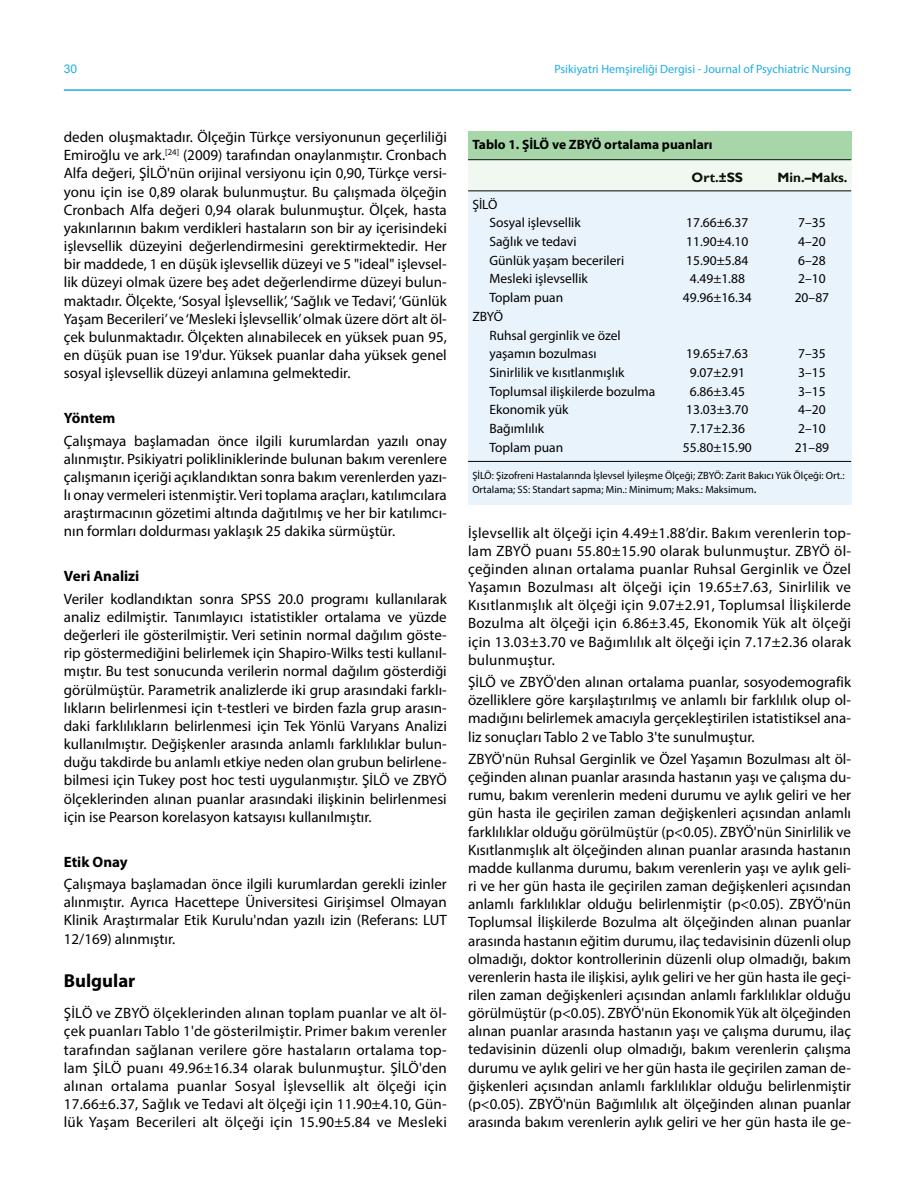
<style>
.page{position:relative;width:915px;height:1191px;background:#fff}
.page>*{position:absolute;margin:0;border:0;box-sizing:border-box;transform-origin:0 0}
.t1{font:700 18.75px "Myriad Pro";color:#000}
.t2{font:15px/18.1px "Myriad Pro";color:#000;text-align:justify}
.t3{font:700 15px "Myriad Pro";color:#000}
.t4{font:13.5px/18.8px "Myriad Pro";color:#000}
.t5{font:700 13.5px "Myriad Pro";color:#000}
.t6{font:700 13.5px "Gill Sans";color:#000}
.t7{font:12px "Myriad Pro";color:#21ade3}
.t8{font:12px "Arial";color:#21ade3}
.t9{font:10.5px/14.4px "Myriad Pro";color:#000}
.s1{font-size:13.5px}
</style>
<div class="page">
<hr style="left:64px;top:89px;width:786px;height:2px;background:#21ade3">
<div style="left:468px;top:131px;width:382px;height:28px;background:#a7d6a8"></div>
<div style="left:468px;top:191px;width:382px;height:314px;background:#e9f3fb"></div>
<hr style="left:468px;top:191px;width:382px;height:1px;background:#000">
<div style="left:468px;top:159px;width:382px;height:32px;background:#f0f8f1"></div>
<hr style="left:468px;top:461px;width:382px;height:1px;background:#000">
<p class="t8" style="left:64px;top:60px;width:15px">30</p>
<p class="t7" style="left:554px;top:61px;width:298px">Psikiyatri Hemşireliği Dergisi - Journal of Psychiatric Nursing</p>
<p class="t2" style="left:64px;top:128px;width:384px">deden oluşmaktadır. Ölçeğin Türkçe versiyonunun geçerliliği Emiroğlu ve ark.<sup>[24]</sup> (2009) tarafından onaylanmıştır. Cronbach Alfa değeri, ŞİLÖ'nün orijinal versiyonu için 0,90, Türkçe versi&shy;yonu için ise 0,89 olarak bulunmuştur. Bu çalışmada ölçeğin Cronbach Alfa değeri 0,94 olarak bulunmuştur. Ölçek, hasta yakınlarının bakım verdikleri hastaların son bir ay içerisindeki işlevsellik düzeyini değerlendirmesini gerektirmektedir. Her bir maddede, 1 en düşük işlevsellik düzeyi ve 5 "ideal" işlevsel&shy;lik düzeyi olmak üzere beş adet değerlendirme düzeyi bulun&shy;maktadır. Ölçekte, ‘Sosyal İşlevsellik’, ‘Sağlık ve Tedavi’, ‘Günlük Yaşam Becerileri’ ve ‘Mesleki İşlevsellik’ olmak üzere dört alt öl&shy;çek bulunmaktadır. Ölçekten alınabilecek en yüksek puan 95, en düşük puan ise 19'dur. Yüksek puanlar daha yüksek genel sosyal işlevsellik düzeyi anlamına gelmektedir.</p>
<p class="t3" style="left:64px;top:408px;width:53px">Yöntem</p>
<p class="t2" style="left:64px;top:431px;width:384px">Çalışmaya başlamadan önce ilgili kurumlardan yazılı onay alınmıştır. Psikiyatri polikliniklerinde bulunan bakım verenlere çalışmanın içeriği açıklandıktan sonra bakım verenlerden yazı&shy;lı onay vermeleri istenmiştir. Veri toplama araçları, katılımcılara araştırmacının gözetimi altında dağıtılmış ve her bir katılımcı&shy;nın formları doldurması yaklaşık 25 dakika sürmüştür.</p>
<p class="t3" style="left:64px;top:566px;width:77px">Veri Analizi</p>
<p class="t2" style="left:64px;top:589px;width:384px">Veriler kodlandıktan sonra SPSS 20.0 programı kullanılarak analiz edilmiştir. Tanımlayıcı istatistikler ortalama ve yüzde değerleri ile gösterilmiştir. Veri setinin normal dağılım göste&shy;rip göstermediğini belirlemek için Shapiro-Wilks testi kullanıl&shy;mıştır. Bu test sonucunda verilerin normal dağılım gösterdiği görülmüştür. Parametrik analizlerde iki grup arasındaki farklı&shy;lıkların belirlenmesi için t-testleri ve birden fazla grup arasın&shy;daki farklılıkların belirlenmesi için Tek Yönlü Varyans Analizi kullanılmıştır. Değişkenler arasında anlamlı farklılıklar bulun&shy;duğu takdirde bu anlamlı etkiye neden olan grubun belirlene&shy;bilmesi için Tukey post hoc testi uygulanmıştır. ŞİLÖ ve ZBYÖ ölçeklerinden alınan puanlar arasındaki ilişkinin belirlenmesi için ise Pearson korelasyon katsayısı kullanılmıştır.</p>
<p class="t3" style="left:64px;top:851px;width:65px">Etik Onay</p>
<p class="t2" style="left:64px;top:874px;width:384px">Çalışmaya başlamadan önce ilgili kurumlardan gerekli izinler alınmıştır. Ayrıca Hacettepe Üniversitesi Girişimsel Olmayan Klinik Araştırmalar Etik Kurulu'ndan yazılı izin (Referans: LUT 12/169) alınmıştır.</p>
<p class="t1" style="left:64px;top:968px;width:73px">Bulgular</p>
<p class="t2" style="left:64px;top:1003px;width:384px">ŞİLÖ ve ZBYÖ ölçeklerinden alınan toplam puanlar ve alt öl&shy;çek puanları Tablo 1'de gösterilmiştir. Primer bakım verenler tarafından sağlanan verilere göre hastaların ortalama top&shy;lam ŞİLÖ puanı 49.96±16.34 olarak bulunmuştur. ŞİLÖ'den alınan ortalama puanlar Sosyal İşlevsellik alt ölçeği için 17.66±6.37, Sağlık ve Tedavi alt ölçeği için 11.90±4.10, Gün&shy;lük Yaşam Becerileri alt ölçeği için 15.90±5.84 ve Mesleki</p>
<p class="t5" style="left:472px;top:136px;width:242px">Tablo 1. ŞİLÖ ve ZBYÖ ortalama puanları</p>
<p class="t6" style="left:691px;top:169px;width:53px">Ort.±SS</p>
<p class="t6" style="left:777px;top:169px;width:71px">Min.–Maks.</p>
<p class="t4" style="left:489px;top:195px;width:93px;text-indent:-17px">ŞİLÖ<br>Sosyal işlevsellik</p>
<p class="t4" style="left:686px;top:213px;width:64px">17.66±6.37</p>
<p class="t4" style="left:797px;top:213px;width:29px">7–35</p>
<p class="t4" style="left:489px;top:232px;width:89px">Sağlık ve tedavi</p>
<p class="t4" style="left:686px;top:232px;width:64px">11.90±4.10</p>
<p class="t4" style="left:797px;top:232px;width:29px">4–20</p>
<p class="t4" style="left:489px;top:251px;width:136px">Günlük yaşam becerileri</p>
<p class="t4" style="left:686px;top:251px;width:64px">15.90±5.84</p>
<p class="t4" style="left:797px;top:251px;width:29px">6–28</p>
<p class="t4" style="left:489px;top:269px;width:100px">Mesleki işlevsellik</p>
<p class="t4" style="left:689px;top:269px;width:57px">4.49±1.88</p>
<p class="t4" style="left:797px;top:269px;width:29px">2–10</p>
<p class="t4" style="left:489px;top:288px;width:75px">Toplam puan</p>
<p class="t4" style="left:682px;top:288px;width:71px">49.96±16.34</p>
<p class="t4" style="left:794px;top:288px;width:36px">20–87</p>
<p class="t4" style="left:489px;top:307px;width:133px;text-indent:-17px">ZBYÖ<br>Ruhsal gerginlik ve özel yaşamın bozulması</p>
<p class="t4" style="left:686px;top:344px;width:64px">19.65±7.63</p>
<p class="t4" style="left:797px;top:344px;width:29px">7–35</p>
<p class="t4" style="left:489px;top:363px;width:137px">Sinirlilik ve kısıtlanmışlık</p>
<p class="t4" style="left:689px;top:363px;width:57px">9.07±2.91</p>
<p class="t4" style="left:797px;top:363px;width:29px">3–15</p>
<p class="t4" style="left:489px;top:381px;width:167px">Toplumsal ilişkilerde bozulma</p>
<p class="t4" style="left:689px;top:381px;width:57px">6.86±3.45</p>
<p class="t4" style="left:797px;top:381px;width:29px">3–15</p>
<p class="t4" style="left:489px;top:400px;width:81px">Ekonomik yük</p>
<p class="t4" style="left:686px;top:400px;width:64px">13.03±3.70</p>
<p class="t4" style="left:797px;top:400px;width:29px">4–20</p>
<p class="t4" style="left:489px;top:419px;width:56px">Bağımlılık</p>
<p class="t4" style="left:689px;top:419px;width:57px">7.17±2.36</p>
<p class="t4" style="left:797px;top:419px;width:29px">2–10</p>
<p class="t4" style="left:489px;top:437px;width:75px">Toplam puan</p>
<p class="t4" style="left:682px;top:437px;width:71px">55.80±15.90</p>
<p class="t4" style="left:794px;top:437px;width:36px">21–89</p>
<p class="t9" style="left:472px;top:468px;width:373px">ŞİLÖ: Şizofreni Hastalarında İşlevsel İyileşme Ölçeği; ZBYÖ: Zarit Bakıcı Yük Ölçeği: Ort.:<br>Ortalama; SS: Standart sapma; Min.: Minimum; Maks.: Maksimum<span class="s1">.</span></p>
<p class="t2" style="left:468px;top:523px;width:384px">İşlevsellik alt ölçeği için 4.49±1.88’dir. Bakım verenlerin top&shy;lam ZBYÖ puanı 55.80±15.90 olarak bulunmuştur. ZBYÖ öl&shy;çeğinden alınan ortalama puanlar Ruhsal Gerginlik ve Özel Yaşamın Bozulması alt ölçeği için 19.65±7.63, Sinirlilik ve Kısıtlanmışlık alt ölçeği için 9.07±2.91, Toplumsal İlişkilerde Bozulma alt ölçeği için 6.86±3.45, Ekonomik Yük alt ölçeği için 13.03±3.70 ve Bağımlılık alt ölçeği için 7.17±2.36 olarak bulunmuştur.</p>
<p class="t2" style="left:468px;top:672px;width:384px">ŞİLÖ ve ZBYÖ'den alınan ortalama puanlar, sosyodemografik özelliklere göre karşılaştırılmış ve anlamlı bir farklılık olup ol&shy;madığını belirlemek amacıyla gerçekleştirilen istatistiksel ana&shy;liz sonuçları Tablo 2 ve Tablo 3'te sunulmuştur.</p>
<p class="t2" style="left:468px;top:749px;width:384px">ZBYÖ'nün Ruhsal Gerginlik ve Özel Yaşamın Bozulması alt öl&shy;çeğinden alınan puanlar arasında hastanın yaşı ve çalışma du&shy;rumu, bakım verenlerin medeni durumu ve aylık geliri ve her gün hasta ile geçirilen zaman değişkenleri açısından anlamlı farklılıklar olduğu görülmüştür (p&lt;0.05). ZBYÖ'nün Sinirlilik ve Kısıtlanmışlık alt ölçeğinden alınan puanlar arasında hastanın madde kullanma durumu, bakım verenlerin yaşı ve aylık geli&shy;ri ve her gün hasta ile geçirilen zaman değişkenleri açısından anlamlı farklılıklar olduğu belirlenmiştir (p&lt;0.05). ZBYÖ'nün Toplumsal İlişkilerde Bozulma alt ölçeğinden alınan puanlar arasında hastanın eğitim durumu, ilaç tedavisinin düzenli olup olmadığı, doktor kontrollerinin düzenli olup olmadığı, bakım verenlerin hasta ile ilişkisi, aylık geliri ve her gün hasta ile geçi&shy;rilen zaman değişkenleri açısından anlamlı farklılıklar olduğu görülmüştür (p&lt;0.05). ZBYÖ'nün Ekonomik Yük alt ölçeğinden alınan puanlar arasında hastanın yaşı ve çalışma durumu, ilaç tedavisinin düzenli olup olmadığı, bakım verenlerin çalışma durumu ve aylık geliri ve her gün hasta ile geçirilen zaman de&shy;ğişkenleri açısından anlamlı farklılıklar olduğu belirlenmiştir (p&lt;0.05). ZBYÖ'nün Bağımlılık alt ölçeğinden alınan puanlar arasında bakım verenlerin aylık geliri ve her gün hasta ile ge-</p>
</div>
